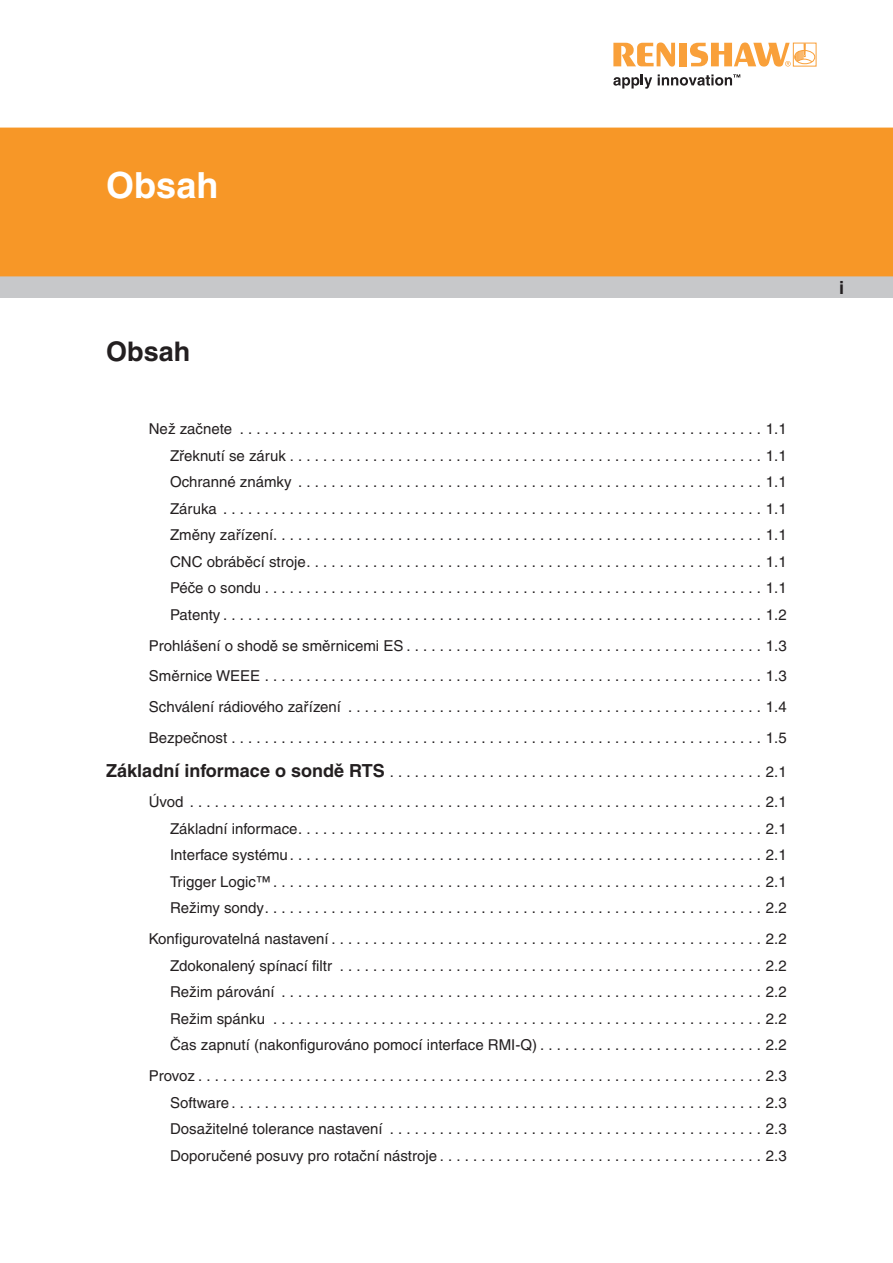
<style>
.page{position:relative;width:893px;height:1263px;background:#fff}
.page>*{position:absolute;margin:0;border:0;box-sizing:border-box;transform-origin:0 0}
.t1{font:700 36px "Helvetica CE";color:#fff}
.t2{font:700 27px "Helvetica CE";color:#231f20}
.t3{font:700 18px "Helvetica CE";color:#231f20}
.t4{font:15px/26.5px "Helvetica CE";color:#231f20;text-align:justify}
.s1{font-weight:700;font-size:18px}
</style>
<div class="page">
<svg style="left:613px;top:43px;width:62px;height:24px"></svg>
<div style="left:679px;top:43px;width:8px;height:23px;background:#f9a03a"></div>
<svg style="left:613px;top:75px;width:39px;height:14px"></svg>
<div style="left:794px;top:50px;width:21px;height:14px;border:1px solid #f9a03a;border-radius:50%"></div>
<svg style="left:690px;top:43px;width:122px;height:24px"></svg>
<svg style="left:658px;top:74px;width:82px;height:12px"></svg>
<div style="left:0;top:276px;width:893px;height:22px;background:#c7c8ca"></div>
<div style="left:0;top:128px;width:893px;height:148px;background:#f79727"></div>
<h1 class="t1" style="left:106px;top:164px;width:114px">Obsah</h1>
<h2 class="t2" style="left:106px;top:336px;width:86px">Obsah</h2>
<p class="t4" style="left:170px;top:416px;width:618px;text-indent:-21px">Než začnete . . . . . . . . . . . . . . . . . . . . . . . . . . . . . . . . . . . . . . . . . . . . . . . . . . . . . . . . . . . . . . . 1. 1<br>Zřeknutí se záruk . . . . . . . . . . . . . . . . . . . . . . . . . . . . . . . . . . . . . . . . . . . . . . . . . . . . . . . . . 1. 1<br>Ochranné známky . . . . . . . . . . . . . . . . . . . . . . . . . . . . . . . . . . . . . . . . . . . . . . . . . . . . . . . . 1. 1<br>Záruka . . . . . . . . . . . . . . . . . . . . . . . . . . . . . . . . . . . . . . . . . . . . . . . . . . . . . . . . . . . . . . . . . 1. 1<br>Změny zařízení...........................................................1.1<br>CNC obráběcí stroje . . . . . . . . . . . . . . . . . . . . . . . . . . . . . . . . . . . . . . . . . . . . . . . . . . . . . . . 1. 1<br>Péče o sondu . . . . . . . . . . . . . . . . . . . . . . . . . . . . . . . . . . . . . . . . . . . . . . . . . . . . . . . . . . . . 1. 1<br>Patenty . . . . . . . . . . . . . . . . . . . . . . . . . . . . . . . . . . . . . . . . . . . . . . . . . . . . . . . . . . . . . . . . . 1. 2</p>
<p class="t4" style="left:149px;top:630px;width:639px;line-height:30.8px">Prohlášení o shodě se směrnicemi ES . . . . . . . . . . . . . . . . . . . . . . . . . . . . . . . . . . . . . . . . . . . 1.3<br>Směrnice WEEE . . . . . . . . . . . . . . . . . . . . . . . . . . . . . . . . . . . . . . . . . . . . . . . . . . . . . . . . . . . . 1.3<br>Schválení rádiového zařízení . . . . . . . . . . . . . . . . . . . . . . . . . . . . . . . . . . . . . . . . . . . . . . . . . . 1.4<br>Bezpečnost . . . . . . . . . . . . . . . . . . . . . . . . . . . . . . . . . . . . . . . . . . . . . . . . . . . . . . . . . . . . . . . . 1. 5</p>
<p class="t4" style="left:106px;top:756px;width:682px;line-height:30.8px;text-align:right"><span class="s1">Základní informace o sondě RTS</span> . . . . . . . . . . . . . . . . . . . . . . . . . . . . . . . . . . . . . . . . . . . . . 2. 1<br>Úvod . . . . . . . . . . . . . . . . . . . . . . . . . . . . . . . . . . . . . . . . . . . . . . . . . . . . . . . . . . . . . . . . . . . . . 2. 1</p>
<p class="t4" style="left:170px;top:815px;width:618px">Základní informace . . . . . . . . . . . . . . . . . . . . . . . . . . . . . . . . . . . . . . . . . . . . . . . . . . . . . . . . 2. 1<br>Interface systému . . . . . . . . . . . . . . . . . . . . . . . . . . . . . . . . . . . . . . . . . . . . . . . . . . . . . . . . . 2. 1<br>Trigger Logic™ . . . . . . . . . . . . . . . . . . . . . . . . . . . . . . . . . . . . . . . . . . . . . . . . . . . . . . . . . . . 2. 1<br>Režimy sondy . . . . . . . . . . . . . . . . . . . . . . . . . . . . . . . . . . . . . . . . . . . . . . . . . . . . . . . . . . . . 2.2</p>
<p class="t4" style="left:170px;top:926px;width:618px;text-indent:-21px">Konfigurovatelná nastavení . . . . . . . . . . . . . . . . . . . . . . . . . . . . . . . . . . . . . . . . . . . . . . . . . . . . 2.2<br>Zdokonalený spínací filtr . . . . . . . . . . . . . . . . . . . . . . . . . . . . . . . . . . . . . . . . . . . . . . . . . . . 2.2<br>Režim párování . . . . . . . . . . . . . . . . . . . . . . . . . . . . . . . . . . . . . . . . . . . . . . . . . . . . . . . . . . 2.2<br>Režim spánku . . . . . . . . . . . . . . . . . . . . . . . . . . . . . . . . . . . . . . . . . . . . . . . . . . . . . . . . . . . 2.2<br>Čas zapnutí (nakonfigurováno pomocí interface RMI-Q) . . . . . . . . . . . . . . . . . . . . . . . . . . . 2.2</p>
<p class="t4" style="left:170px;top:1062px;width:618px;text-indent:-21px">Provoz . . . . . . . . . . . . . . . . . . . . . . . . . . . . . . . . . . . . . . . . . . . . . . . . . . . . . . . . . . . . . . . . . . . . 2.3<br>Software . . . . . . . . . . . . . . . . . . . . . . . . . . . . . . . . . . . . . . . . . . . . . . . . . . . . . . . . . . . . . . . . 2. 3<br>Dosažitelné tolerance nastavení . . . . . . . . . . . . . . . . . . . . . . . . . . . . . . . . . . . . . . . . . . . . . 2. 3<br>Doporučené posuvy pro rotační nástroje . . . . . . . . . . . . . . . . . . . . . . . . . . . . . . . . . . . . . . . 2. 3</p>
<p class="t3" style="left:839px;top:277px;width:7px">i</p>
</div>
